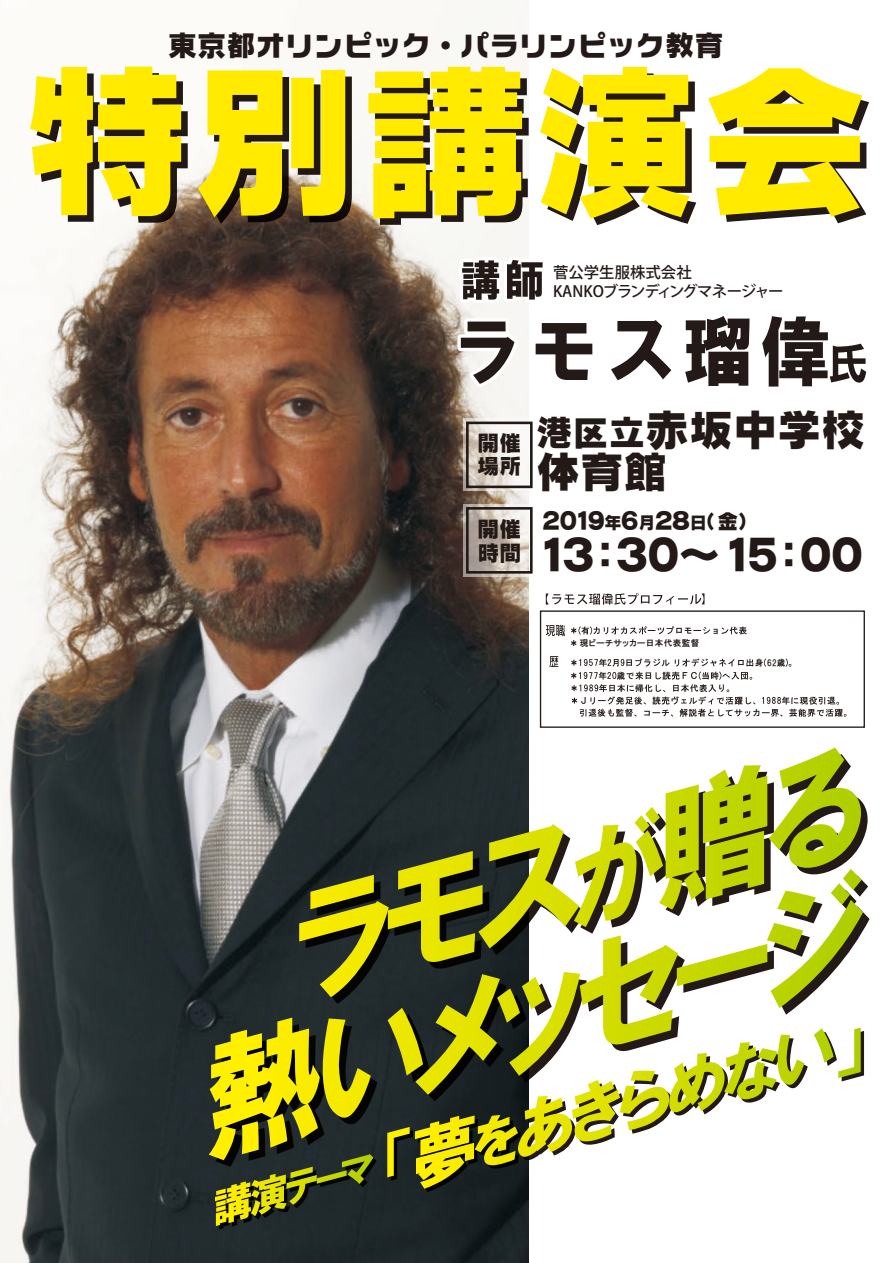
<style>
.page{position:relative;width:893px;height:1263px;background:#fff}
.page>*{position:absolute;margin:0;border:0;box-sizing:border-box;transform-origin:0 0}
.t1{font:161.25px "NIS WINKS L10 S10 83 pv RKSJ H";letter-spacing:.05em;color:#ffea00}
.t2{font:42px/42.5px "NIS WINKS L10 S10 83 pv RKSJ H";letter-spacing:.05em;color:#231916}
.t3{font:40.5px "NIS WINKS L10 S10 83 pv RKSJ H";color:#231916}
.t4{font:27.9px "NIS WINKS L10 S10 83 pv RKSJ H";letter-spacing:.05em;color:#231916}
.t5{font:22.2px "NIS WINKS L10 S10 83 pv RKSJ H";color:#231916}
.t6{font:21px/23.4px "NIS WINKS L10 S10 83 pv RKSJ H";letter-spacing:.05em;color:#231916}
.t7{font:500 15.45px/19px "Koz Go Pr 6 N";letter-spacing:-.03em;color:#231916}
.t8{font:8.55px "HGP Gothic E";letter-spacing:.05em;color:#231916}
.s1{font-size:34.65px}
.s2{font-size:16.5px}
.s3{font-size:19.8px}
</style>
<div class="page">
<img style="left:0;top:0;width:528px;height:1263px">
<svg style="left:546px;top:593px;width:158px;height:12px"></svg>
<svg style="left:209px;top:747px;width:660px;height:482px"></svg>
<svg style="left:454px;top:207px;width:413px;height:374px"></svg>
<div style="left:466px;top:507px;width:67px;height:67px;border:3px solid #231916"></div>
<div style="left:540px;top:610px;width:325px;height:118px;border:1px solid #231916"></div>
<svg style="left:546px;top:625px;width:19px;height:11px"></svg>
<svg style="left:549px;top:656px;width:9px;height:11px"></svg>
<svg style="left:571px;top:626px;width:176px;height:20px"></svg>
<svg style="left:571px;top:658px;width:275px;height:59px"></svg>
<h3 class="t4" style="left:169px;top:31px;width:556px">東京都オリンピック・パラリンピック教育</h3>
<h1 class="t1" style="left:26px;top:61px;width:840px">特別講演会</h1>
<p class="t7" style="left:553px;top:263px;width:232px">菅公学生服株式会社<br>KANKOブランディングマネージャー</p>
<h3 class="t6" style="left:478px;top:431px;width:44px">開催場所</h3>
<h3 class="t6" style="left:478px;top:518px;width:44px">開催時間</h3>
<h2 class="t2" style="left:537px;top:408px;width:329px"><span class="s1">港区立</span>赤坂中学校体育館</h2>
<h3 class="t5" style="left:543px;top:509px;width:216px">2019<span class="s2">年</span>6<span class="s2">月</span>28<span class="s2">日</span><span class="s3">（金）</span></h3>
<h3 class="t3" style="left:543px;top:535px;width:322px">13:30〜 15:00</h3>
<p class="t8" style="left:580px;top:639px;width:121px">現ビーチサッカー日本代表監督</p>
<p class="t8" style="left:767px;top:658px;width:11px">62</p>
</div>
